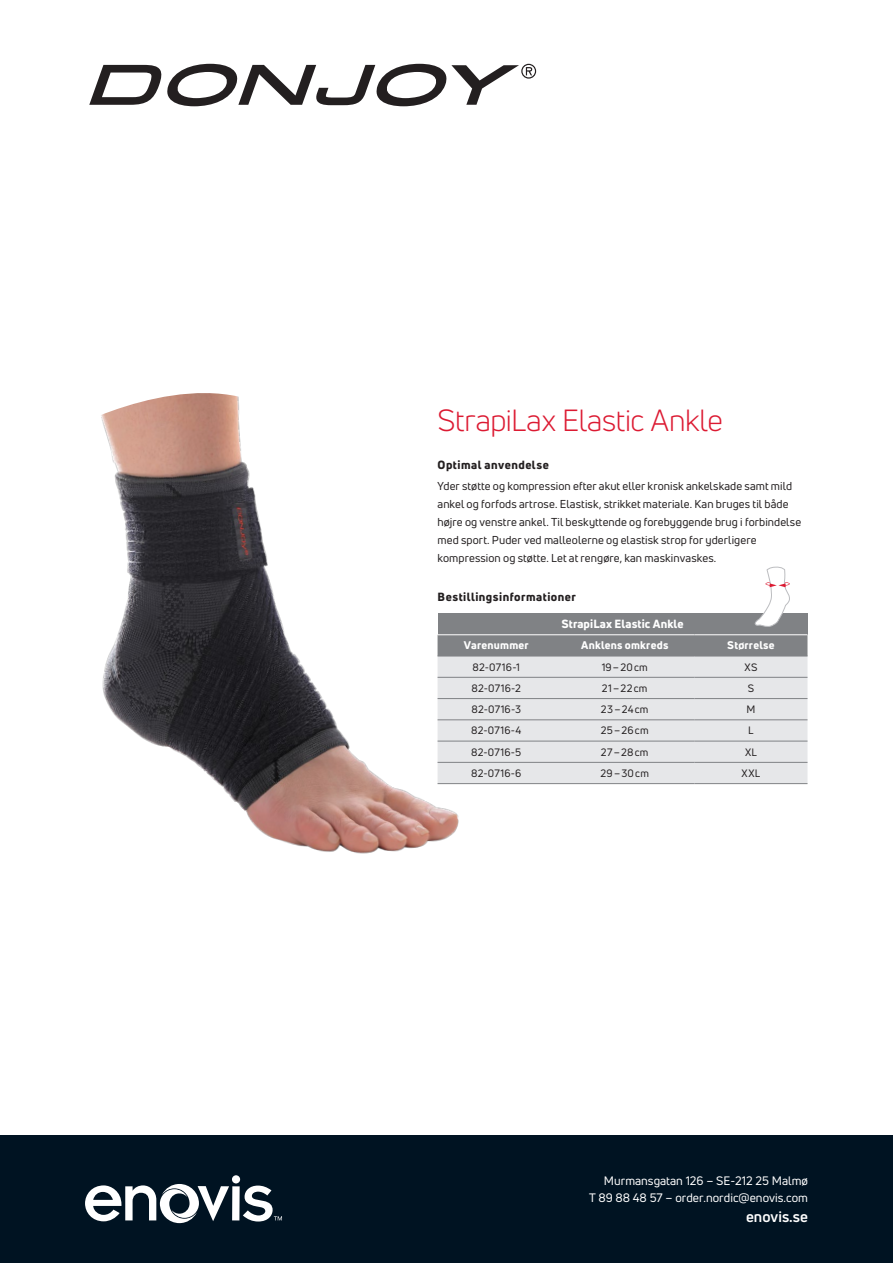
<style>
.page{position:relative;width:893px;height:1263px;background:#fff}
.page>*{position:absolute;margin:0;border:0;box-sizing:border-box;transform-origin:0 0}
.t1{font:30px "Uni Neue";letter-spacing:-.01em;color:#dc1a32}
.t2{font:700 15px "Uni Neue";color:#fff}
.t3{font:12px/16.5px "Uni Neue";color:#fff;text-align:right}
.t4{font:800 11.7px "Uni Neue";letter-spacing:.04em;color:#231f20}
.t5{font:800 11.7px "Uni Neue";letter-spacing:.01em;color:#fff}
.t6{font:11.25px/18px "Uni Neue";letter-spacing:.005em;color:#231f20}
.t7{font:800 10.8px "Uni Neue";letter-spacing:.02em;color:#fff}
.t8{font:10.5px "Uni Neue";letter-spacing:.02em;color:#231f20}
</style>
<div class="page">
<img style="left:102px;top:434px;width:400px;height:420px">
<svg style="left:101px;top:393px;width:139px;height:41px"></svg>
<div style="left:438px;top:613px;width:369px;height:22px;background:#808285"></div>
<div style="left:438px;top:635px;width:369px;height:21px;background:#808285"></div>
<div style="left:438px;top:657px;width:369px;height:126px;background:#e6e7e9"></div>
<hr style="left:438px;top:634px;width:117px;height:1px;background:#fff">
<hr style="left:555px;top:634px;width:139px;height:1px;background:#fff">
<hr style="left:694px;top:634px;width:113px;height:1px;background:#fff">
<hr style="left:438px;top:677px;width:117px;height:1px;background:#808285">
<hr style="left:438px;top:698px;width:117px;height:1px;background:#808285">
<hr style="left:438px;top:719px;width:117px;height:1px;background:#808285">
<hr style="left:438px;top:741px;width:117px;height:1px;background:#808285">
<hr style="left:438px;top:762px;width:117px;height:1px;background:#808285">
<hr style="left:555px;top:677px;width:139px;height:1px;background:#808285">
<hr style="left:694px;top:677px;width:113px;height:1px;background:#808285">
<hr style="left:555px;top:698px;width:139px;height:1px;background:#808285">
<hr style="left:694px;top:698px;width:113px;height:1px;background:#808285">
<hr style="left:555px;top:719px;width:139px;height:1px;background:#808285">
<hr style="left:694px;top:719px;width:113px;height:1px;background:#808285">
<hr style="left:555px;top:741px;width:139px;height:1px;background:#808285">
<hr style="left:694px;top:741px;width:113px;height:1px;background:#808285">
<hr style="left:555px;top:762px;width:139px;height:1px;background:#808285">
<hr style="left:694px;top:762px;width:113px;height:1px;background:#808285">
<hr style="left:438px;top:656px;width:117px;height:1px;background:#808285">
<hr style="left:555px;top:656px;width:139px;height:1px;background:#808285">
<hr style="left:694px;top:656px;width:113px;height:1px;background:#808285">
<hr style="left:438px;top:783px;width:117px;height:1px;background:#808285">
<hr style="left:555px;top:783px;width:139px;height:1px;background:#808285">
<hr style="left:694px;top:783px;width:113px;height:1px;background:#808285">
<svg style="left:755px;top:567px;width:35px;height:60px"></svg>
<svg style="left:89px;top:64px;width:447px;height:42px"></svg>
<div style="left:0;top:1135px;width:893px;height:128px;background:#001322"></div>
<svg style="left:85px;top:1175px;width:197px;height:48px"></svg>
<h1 class="t1" style="left:438px;top:402px;width:287px">StrapiLax Elastic Ankle</h1>
<p class="t4" style="left:438px;top:457px;width:113px">Optimal anvendelse</p>
<p class="t6" style="left:438px;top:477px;width:365px">Yder støtte og kompression efter akut eller kronisk ankelskade samt mild ankel og forfods artrose. Elastisk, strikket materiale. Kan bruges til både højre og venstre ankel. Til beskyttende og forebyggende brug i forbindelse med sport. Puder ved malleolerne og elastisk strop for yderligere kompression og støtte. Let at rengøre, kan maskinvaskes.</p>
<p class="t4" style="left:438px;top:589px;width:140px">Bestillingsinformationer</p>
<p class="t5" style="left:561px;top:616px;width:124px">StrapiLax Elastic Ankle</p>
<p class="t7" style="left:464px;top:638px;width:66px">Varenummer</p>
<p class="t7" style="left:581px;top:638px;width:89px">Anklens omkreds</p>
<p class="t7" style="left:727px;top:638px;width:49px">Størrelse</p>
<p class="t8" style="left:473px;top:660px;width:49px">82-0716-1</p>
<p class="t8" style="left:602px;top:660px;width:48px">19–20cm</p>
<p class="t8" style="left:744px;top:660px;width:14px">XS</p>
<p class="t8" style="left:472px;top:682px;width:51px">82-0716-2</p>
<p class="t8" style="left:602px;top:682px;width:47px">21–22cm</p>
<p class="t8" style="left:748px;top:682px;width:8px">S</p>
<p class="t8" style="left:471px;top:703px;width:51px">82-0716-3</p>
<p class="t8" style="left:601px;top:703px;width:49px">23–24cm</p>
<p class="t8" style="left:746px;top:703px;width:10px">M</p>
<p class="t8" style="left:471px;top:724px;width:52px">82-0716-4</p>
<p class="t8" style="left:601px;top:724px;width:49px">25–26cm</p>
<p class="t8" style="left:748px;top:724px;width:7px">L</p>
<p class="t8" style="left:471px;top:745px;width:52px">82-0716-5</p>
<p class="t8" style="left:601px;top:745px;width:49px">27–28cm</p>
<p class="t8" style="left:745px;top:745px;width:13px">XL</p>
<p class="t8" style="left:471px;top:767px;width:52px">82-0716-6</p>
<p class="t8" style="left:600px;top:767px;width:50px">29–30cm</p>
<p class="t8" style="left:742px;top:767px;width:20px">XXL</p>
<p class="t3" style="left:589px;top:1172px;width:220px">Murmansgatan 126 – SE-212 25 Malmø<br>T 89 88 48 57 – order.nordic@enovis.com</p>
<h2 class="t2" style="left:746px;top:1207px;width:63px">enovis.se</h2>
</div>
